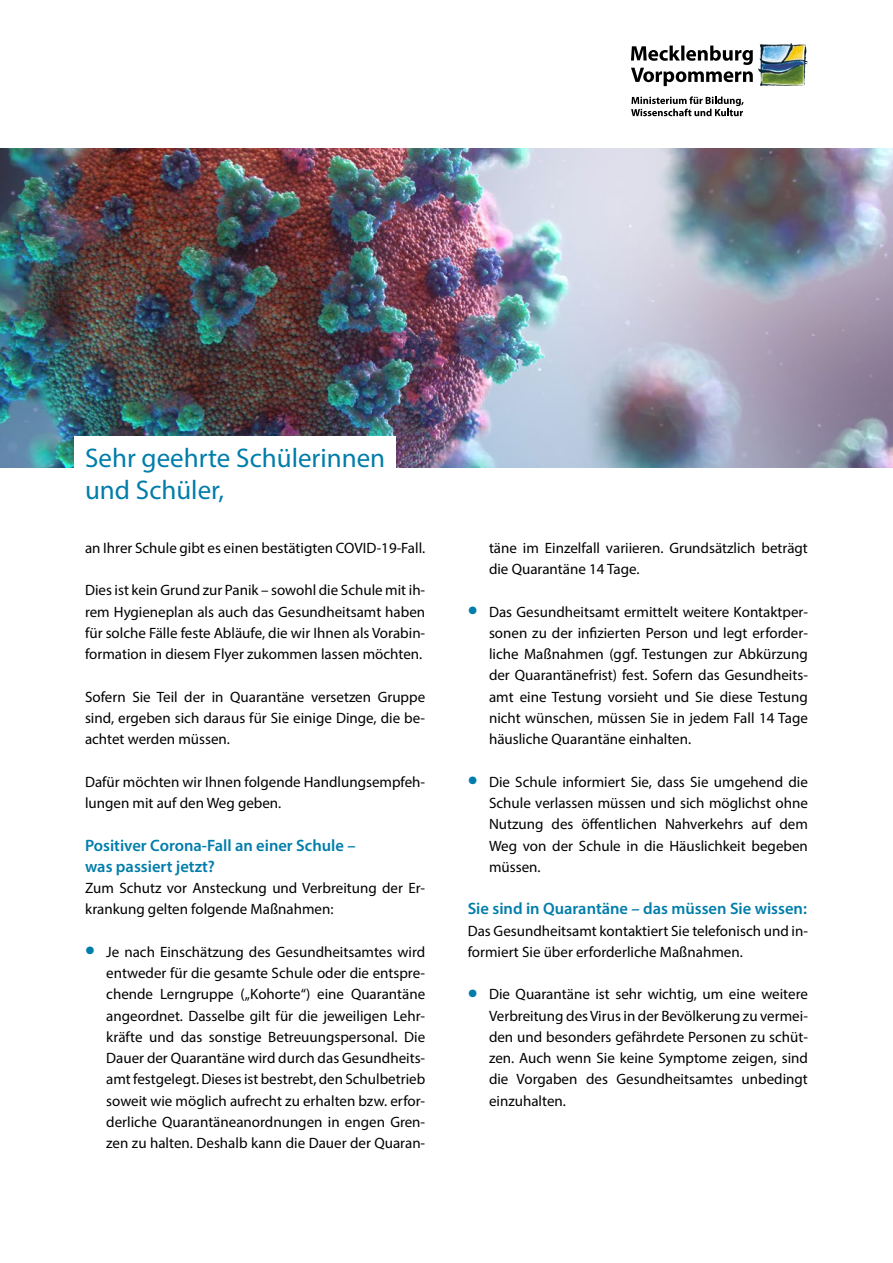
<style>
.page{position:relative;width:893px;height:1263px;background:#fff}
.page>*{position:absolute;margin:0;border:0;box-sizing:border-box;transform-origin:0 0}
.Titel_Variante_5_mit{font:27px/32.4px "Myriad Pro";color:#007daa}
.Zwischenüberschrift{font:600 16.5px/21.3px "Myriad Pro";color:#007daa}
.Text_Normal{font:15px/21.3px "Myriad Pro";color:#000;text-align:justify}
.s1{font-weight:700;font-size:29.25px;color:#007daa}
</style>
<div class="page">
<img style="left:0;top:149px;width:893px;height:319px">
<div style="left:74px;top:436px;width:322px;height:74px;background:#fff"></div>
<svg style="left:778px;top:44px;width:12px;height:1px"></svg>
<svg style="left:631px;top:46px;width:122px;height:40px"></svg>
<svg style="left:631px;top:96px;width:113px;height:20px"></svg>
<p class="Titel_Variante_5_mit" style="left:85px;top:441px;width:302px">Sehr geehrte Schülerinnen und Schüler,</p>
<p class="Text_Normal" style="left:85px;top:537px;width:342px">an Ihrer Schule gibt es einen bestätigten COVID-19-Fall.</p>
<p class="Text_Normal" style="left:85px;top:579px;width:342px">Dies ist kein Grund zur Panik – sowohl die Schule mit ih&shy;rem Hygieneplan als auch das Gesundheitsamt haben für solche Fälle feste Abläufe, die wir Ihnen als Vorabin&shy;formation in diesem Flyer zukommen lassen möchten.</p>
<p class="Text_Normal" style="left:85px;top:686px;width:342px">Sofern Sie Teil der in Quarantäne versetzen Gruppe sind, ergeben sich daraus für Sie einige Dinge, die be&shy;achtet werden müssen.</p>
<p class="Text_Normal" style="left:85px;top:771px;width:342px">Dafür möchten wir Ihnen folgende Handlungsempfeh&shy;lungen mit auf den Weg geben.</p>
<p class="Zwischenüberschrift" style="left:85px;top:834px;width:272px">Positiver Corona-Fall an einer Schule – was passiert jetzt?</p>
<p class="Text_Normal" style="left:85px;top:877px;width:342px">Zum Schutz vor Ansteckung und Verbreitung der Er&shy;krankung gelten folgende Maßnahmen:</p>
<p class="Text_Normal" style="left:106px;top:941px;width:320px;text-indent:-21px"><span class="s1">•</span> Je nach Einschätzung des Gesundheitsamtes wird entweder für die gesamte Schule oder die entspre&shy;chende Lerngruppe („Kohorte“) eine Quarantäne angeordnet. Dasselbe gilt für die jeweiligen Lehr&shy;kräfte und das sonstige Betreuungspersonal. Die Dauer der Quarantäne wird durch das Gesundheits&shy;amt festgelegt. Dieses ist bestrebt, den Schulbetrieb soweit wie möglich aufrecht zu erhalten bzw. erfor&shy;derliche Quarantäneanordnungen in engen Gren&shy;zen zu halten. Deshalb kann die Dauer der Quaran-</p>
<p class="Text_Normal" style="left:489px;top:537px;width:320px">täne im Einzelfall variieren. Grundsätzlich beträgt die Quarantäne 14 Tage.</p>
<p class="Text_Normal" style="left:489px;top:601px;width:320px;text-indent:-21px"><span class="s1">•</span> Das Gesundheitsamt ermittelt weitere Kontaktper&shy;sonen zu der infizierten Person und legt erforder&shy;liche Maßnahmen (ggf. Testungen zur Abkürzung der Quarantänefrist) fest. Sofern das Gesundheits&shy;amt eine Testung vorsieht und Sie diese Testung nicht wünschen, müssen Sie in jedem Fall 14 Tage häusliche Quarantäne einhalten.</p>
<p class="Text_Normal" style="left:489px;top:771px;width:320px;text-indent:-21px"><span class="s1">•</span> Die Schule informiert Sie, dass Sie umgehend die Schule verlassen müssen und sich möglichst ohne Nutzung des öffentlichen Nahverkehrs auf dem Weg von der Schule in die Häuslichkeit begeben müssen.</p>
<p class="Zwischenüberschrift" style="left:468px;top:898px;width:341px">Sie sind in Quarantäne – das müssen Sie wissen:</p>
<p class="Text_Normal" style="left:468px;top:920px;width:342px">Das Gesundheitsamt kontaktiert Sie telefonisch und in&shy;formiert Sie über erforderliche Maßnahmen.</p>
<p class="Text_Normal" style="left:489px;top:983px;width:320px;text-indent:-21px"><span class="s1">•</span> Die Quarantäne ist sehr wichtig, um eine weitere Verbreitung des Virus in der Bevölkerung zu vermei&shy;den und besonders gefährdete Personen zu schüt&shy;zen. Auch wenn Sie keine Symptome zeigen, sind die Vorgaben des Gesundheitsamtes unbedingt einzuhalten.</p>
</div>
